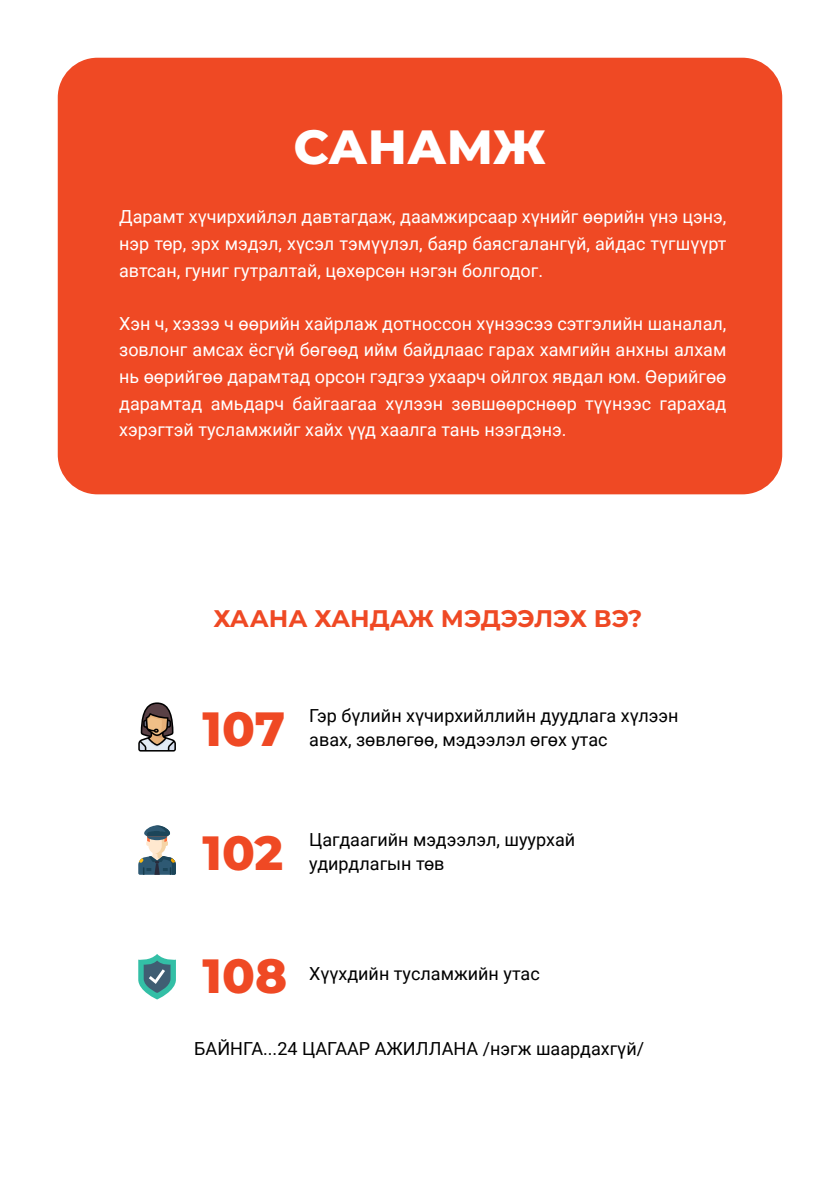
<style>
.page{position:relative;width:840px;height:1191px;background:#fff}
.page>*{position:absolute;margin:0;border:0;box-sizing:border-box;transform-origin:0 0}
.t1{font:800 48px "Montserrat";color:#ef4924}
.t2{font:800 48px "Montserrat";color:#fff}
.t3{font:700 24px "Montserrat";color:#ef4924}
.t4{font:18px/26.6px "Roboto";color:#fff;text-align:justify}
.t5{font:18px/24px "Roboto";color:#000}
</style>
<div class="page">
<div style="left:58px;top:58px;width:723px;height:436px;background:#ef4924;border-radius:40px"></div>
<svg style="left:138px;top:954px;width:38px;height:45px"></svg>
<svg style="left:138px;top:825px;width:38px;height:49px"></svg>
<svg style="left:138px;top:702px;width:38px;height:49px"></svg>
<h1 class="t2" style="left:293px;top:112px;width:254px">САНАМЖ</h1>
<p class="t4" style="left:119px;top:203px;width:608px">Дарамт хүчирхийлэл давтагдаж, даамжирсаар хүнийг өөрийн үнэ цэнэ, нэр төр, эрх мэдэл, хүсэл тэмүүлэл, баяр баясгалангүй, айдас түгшүүрт автсан, гуниг гутралтай, цөхөрсөн нэгэн болгодог.</p>
<p class="t4" style="left:119px;top:309px;width:608px">Хэн ч, хэзээ ч өөрийн хайрлаж дотноссон хүнээсээ сэтгэлийн шаналал, зовлонг амсах ёсгүй бөгөөд ийм байдлаас гарах хамгийн анхны алхам нь өөрийгөө дарамтад орсон гэдгээ ухаарч ойлгох явдал юм. Өөрийгөө дарамтад амьдарч байгаагаа хүлээн зөвшөөрснөөр түүнээс гарахад хэрэгтэй тусламжийг хайх үүд хаалга тань нээгдэнэ.</p>
<h2 class="t3" style="left:213px;top:601px;width:430px">ХААНА ХАНДАЖ МЭДЭЭЛЭХ ВЭ?</h2>
<h1 class="t1" style="left:202px;top:693px;width:84px">107</h1>
<p class="t5" style="left:309px;top:703px;width:370px">Гэр бүлийн хүчирхийллийн дуудлага хүлээн авах, зөвлөгөө, мэдээлэл өгөх утас</p>
<h1 class="t1" style="left:202px;top:817px;width:82px">102</h1>
<p class="t5" style="left:309px;top:827px;width:267px">Цагдаагийн мэдээлэл, шуурхай удирдлагын төв</p>
<h1 class="t1" style="left:202px;top:941px;width:86px">108</h1>
<p class="t5" style="left:309px;top:960px;width:232px">Хүүхдийн тусламжийн утас</p>
<p class="t5" style="left:194px;top:1035px;width:451px">БАЙНГА...24 ЦАГААР АЖИЛЛАНА /нэгж шаардахгүй/</p>
</div>
